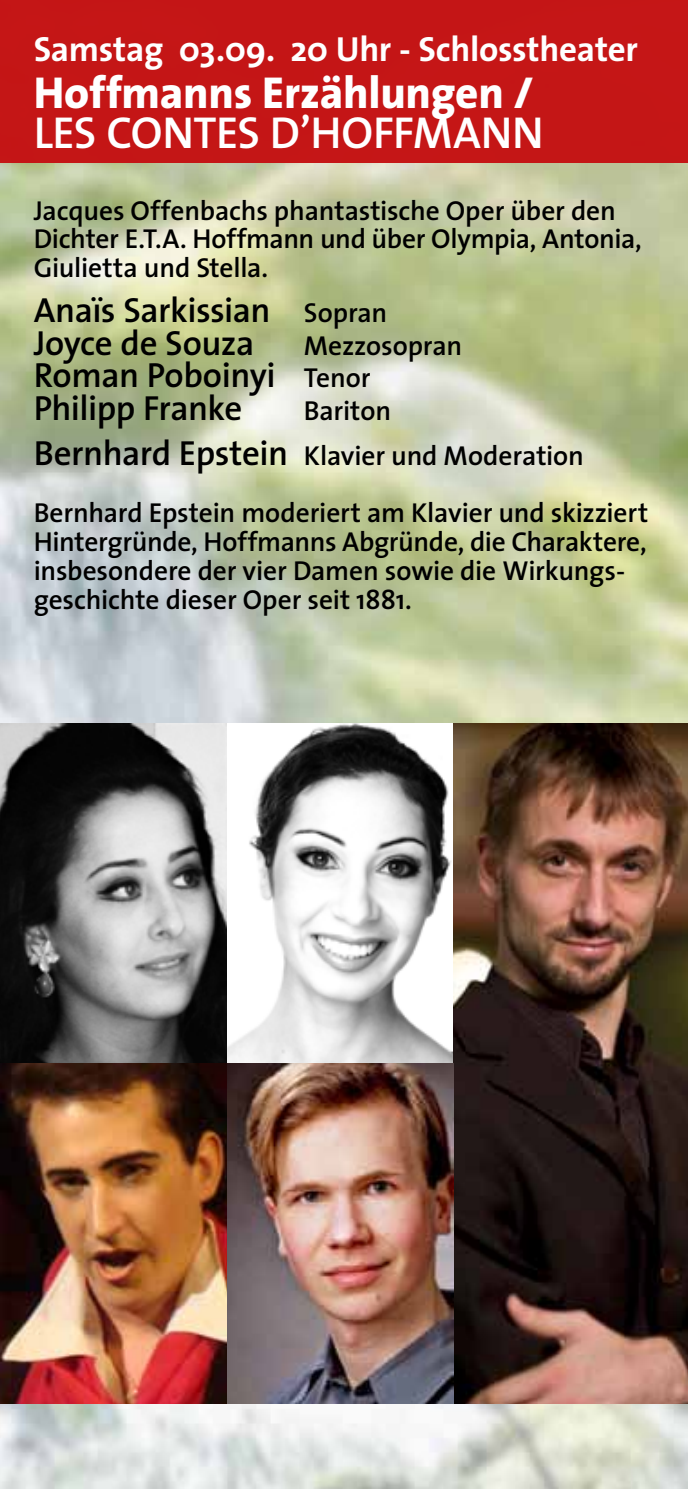
<style>
.page{position:relative;width:688px;height:1489px;background:#fff}
.page>*{position:absolute;margin:0;border:0;box-sizing:border-box;transform-origin:0 0}
.t1{font:800 45px "The Sans";letter-spacing:-.005em;color:#fff}
.t2{font:600 45px "The Sans";letter-spacing:-.01em;color:#fff}
.t3{font:600 35px/32.5px "The Sans";letter-spacing:-.02em;color:#000}
.t4{font:700 35px "The Sans";letter-spacing:-.01em;color:#fff}
.t5{font:600 27.5px/28.8px "The Sans";letter-spacing:-.01em;color:#000}
.s1{font-size:27.5px}
.s2{font-size:35px}
</style>
<div class="page">
<img style="left:0;top:163px;width:687px;height:1325px">
<img style="left:0;top:723px;width:687px;height:680px">
<div style="left:0;top:0;width:687px;height:163px;background:#c51415"></div>
<p class="t4" style="left:34px;top:20px;width:605px">Samstag 03.09. 20 Uhr - Schlosstheater</p>
<h1 class="t1" style="left:34px;top:55px;width:501px">Hoffmanns Erzählungen /</h1>
<h1 class="t2" style="left:34px;top:96px;width:511px">LES CONTES D’HOFFMANN</h1>
<p class="t5" style="left:34px;top:195px;width:609px">Jacques Offenbachs phantastische Oper über den<br>Dichter E.T.A. Hoffmann und über Olympia, Antonia,<br>Giulietta und Stella.</p>
<p class="t3" style="left:34px;top:293px;width:355px">Anaïs Sarkissian <span class="s1">Sopran<br></span>Joyce de Souza</p>
<p class="t5" style="left:304px;top:330px;width:160px">Mezzosopran</p>
<p class="t3" style="left:34px;top:358px;width:338px">Roman Poboinyi <span class="s1">Tenor<br></span>Philipp Franke</p>
<p class="t5" style="left:34px;top:387px;width:551px;line-height:45px;text-indent:270px">Bariton<br><span class="s2">Bernhard Epstein</span> Klavier und Moderation</p>
<p class="t5" style="left:34px;top:498px;width:616px">Bernhard Epstein moderiert am Klavier und skizziert Hintergründe, Hoffmanns Abgründe, die Charaktere, insbesondere der vier Damen sowie die Wirkungs&shy;geschichte dieser Oper seit 1881.</p>
</div>
